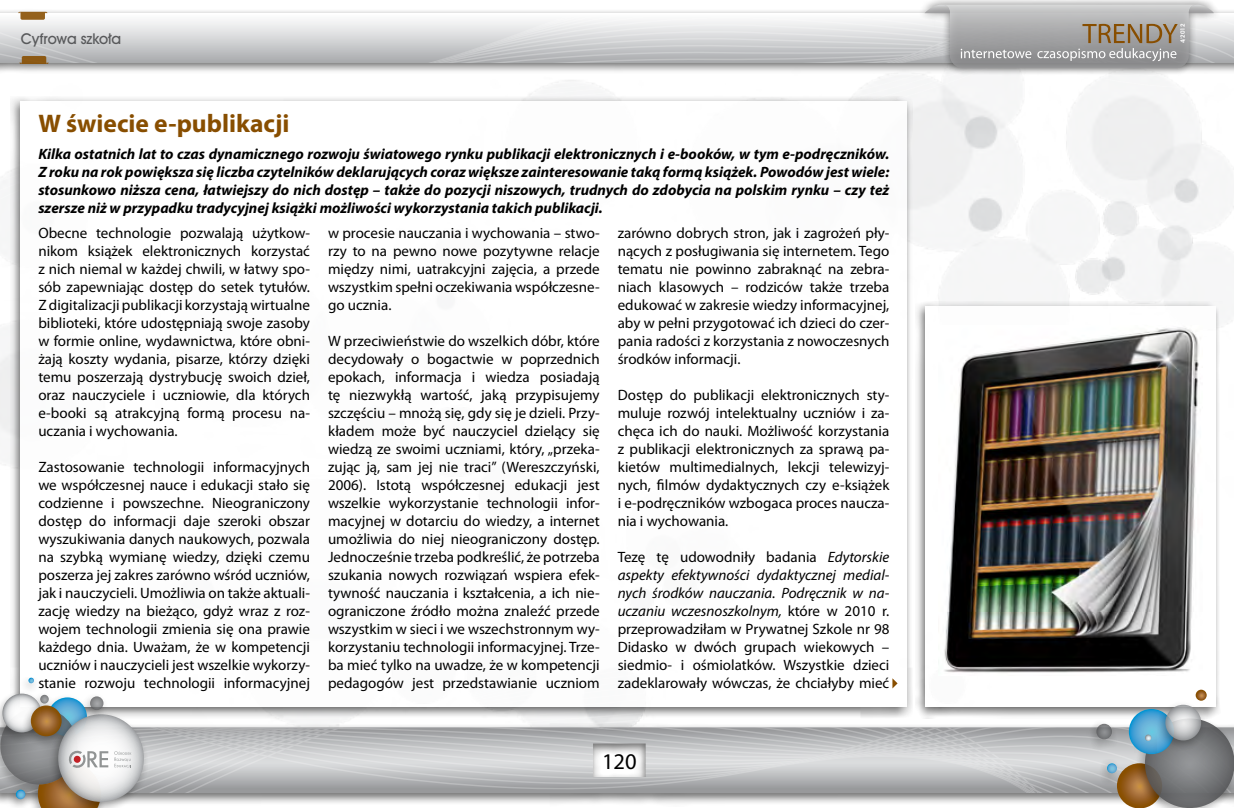
<style>
.page{position:relative;width:1234px;height:808px;background:#fff}
.page>*{position:absolute;margin:0;border:0;box-sizing:border-box;transform-origin:0 0}
.Tytuł{font:700 25.5px "Myriad Pro";color:#884e00}
.t1{font:22.5px "Myriad Pro";color:#000}
.Glowny_txt{font:15px/18px "Myriad Pro";color:#000;text-align:justify}
.Default{font:italic 700 15px/18px "Myriad Pro";color:#000;text-align:justify}
.t2{font:15px "Avant Garde Md PL";letter-spacing:-.01em;color:#58595b}
.t3{font:6px "Avant Garde Dm PL";color:#fff}
.s1{font-style:italic}
</style>
<div class="page">
<div style="left:0;top:723px;width:1233px;height:83px;background:#000;opacity:.75"></div>
<svg style="left:150px;top:727px;width:983px;height:65px;background:#bec0c1"></svg>
<svg style="left:3px;top:74px;width:1228px;height:186px;fill:#f6f6f7"></svg>
<div style="left:0;top:8px;width:1233px;height:66px;background:#000;opacity:.75"></div>
<div style="left:917px;top:0;width:303px;height:76px;background:#000;opacity:.61"></div>
<svg style="left:0;top:5px;width:1233px;height:63px"></svg>
<div style="left:10px;top:96px;width:902px;height:623px;background:#000;opacity:.75"></div>
<div style="left:21px;top:101px;width:885px;height:606px;background:#fff"></div>
<div style="left:914px;top:301px;width:307px;height:418px;background:#000;opacity:.75"></div>
<div style="left:925px;top:306px;width:290px;height:401px;background:#fff"></div>
<img style="left:944px;top:327px;width:255px;height:346px">
<div style="left:1133px;top:713px;width:100px;height:95px;background:#000;opacity:.34"></div>
<svg style="left:1144px;top:718px;width:89px;height:90px;background:#757779"></svg>
<div style="left:1096px;top:759px;width:26px;height:26px;background:#000;opacity:.32"></div>
<svg style="left:1106px;top:763px;width:55px;height:45px;background:#997f5f"></svg>
<div style="left:1085px;top:719px;width:32px;height:32px;background:#000;opacity:.34"></div>
<svg style="left:1096px;top:724px;width:15px;height:15px"></svg>
<svg style="left:1128px;top:709px;width:45px;height:45px"></svg>
<div style="left:1154px;top:700px;width:53px;height:52px;background:#000;opacity:.32"></div>
<svg style="left:1165px;top:705px;width:35px;height:35px"></svg>
<div style="left:1134px;top:731px;width:22px;height:22px;background:#000;opacity:.32"></div>
<svg style="left:1144px;top:734px;width:7px;height:7px"></svg>
<svg style="left:1195px;top:690px;width:11px;height:11px"></svg>
<svg style="left:48px;top:697px;width:39px;height:39px"></svg>
<div style="left:0;top:703px;width:83px;height:93px;background:#000;opacity:.34"></div>
<svg style="left:0;top:707px;width:77px;height:77px"></svg>
<div style="left:28px;top:759px;width:79px;height:49px;background:#000;opacity:.33"></div>
<div style="left:48px;top:710px;width:102px;height:98px;background:#000;opacity:.32"></div>
<div style="left:6px;top:786px;width:25px;height:22px;background:#000;opacity:.33"></div>
<svg style="left:16px;top:790px;width:9px;height:9px"></svg>
<div style="left:80px;top:692px;width:29px;height:30px;background:#000;opacity:.34"></div>
<svg style="left:90px;top:696px;width:13px;height:14px"></svg>
<div style="left:18px;top:677px;width:22px;height:18px;background:#000;opacity:.31"></div>
<svg style="left:28px;top:678px;width:6px;height:5px"></svg>
<div style="left:0;top:689px;width:47px;height:55px;background:#000;opacity:.32"></div>
<svg style="left:2px;top:694px;width:39px;height:38px"></svg>
<div style="left:21px;top:701px;width:47px;height:47px;background:#000;opacity:.32"></div>
<svg style="left:31px;top:705px;width:31px;height:31px"></svg>
<svg style="left:38px;top:714px;width:106px;height:94px"></svg>
<svg style="left:892px;top:678px;width:5px;height:10px"></svg>
<p class="t2" style="left:21px;top:29px;width:102px">Cyfrowa szkoła</p>
<p class="t3" style="left:1178px;top:43px;width:21px;rotate:-90deg">4/2012</p>
<p class="Tytuł" style="left:38px;top:107px;width:252px">W świecie e-publikacji</p>
<p class="Default" style="left:38px;top:144px;width:852px">Kilka ostatnich lat to czas dynamicznego rozwoju światowego rynku publikacji elektronicznych i e-booków, w tym e-podręczników.<br>Z roku na rok powiększa się liczba czytelników deklarujących coraz większe zainteresowanie taką formą książek. Powodów jest wiele: stosunkowo niższa cena, łatwiejszy do nich dostęp – także do pozycji niszowych, trudnych do zdobycia na polskim rynku – czy też szersze niż w przypadku tradycyjnej książki możliwości wykorzystania takich publikacji.</p>
<p class="Glowny_txt" style="left:38px;top:224px;width:273px">Obecne technologie pozwalają użytkow&shy;nikom książek elektronicznych korzystać z nich niemal w każdej chwili, w łatwy spo&shy;sób zapewniając dostęp do setek tytułów.<br>Z digitalizacji publikacji korzystają wirtualne biblioteki, które udostępniają swoje zasoby w formie online, wydawnictwa, które obni&shy;żają koszty wydania, pisarze, którzy dzięki temu poszerzają dystrybucję swoich dzieł, oraz nauczyciele i uczniowie, dla których e-booki są atrakcyjną formą procesu na&shy;uczania i wychowania.</p>
<p class="Glowny_txt" style="left:38px;top:458px;width:273px">Zastosowanie technologii informacyjnych we współczesnej nauce i edukacji stało się codzienne i powszechne. Nieograniczony dostęp do informacji daje szeroki obszar wyszukiwania danych naukowych, pozwala na szybką wymianę wiedzy, dzięki czemu poszerza jej zakres zarówno wśród uczniów, jak i nauczycieli. Umożliwia on także aktuali&shy;zację wiedzy na bieżąco, gdyż wraz z roz&shy;wojem technologii zmienia się ona prawie każdego dnia. Uważam, że w kompetencji uczniów i nauczycieli jest wszelkie wykorzy&shy;stanie rozwoju technologii informacyjnej</p>
<p class="Glowny_txt" style="left:328px;top:224px;width:273px">w procesie nauczania i wychowania – stwo&shy;rzy to na pewno nowe pozytywne relacje między nimi, uatrakcyjni zajęcia, a przede wszystkim spełni oczekiwania współczesne&shy;go ucznia.</p>
<p class="Glowny_txt" style="left:328px;top:332px;width:273px">W przeciwieństwie do wszelkich dóbr, które decydowały o bogactwie w poprzednich epokach, informacja i wiedza posiadają tę niezwykłą wartość, jaką przypisujemy szczęściu – mnożą się, gdy się je dzieli. Przy&shy;kładem może być nauczyciel dzielący się wiedzą ze swoimi uczniami, który, „przeka&shy;zując ją, sam jej nie traci” (Wereszczyński, 2006). Istotą współczesnej edukacji jest wszelkie wykorzystanie technologii infor&shy;macyjnej w dotarciu do wiedzy, a internet umożliwia do niej nieograniczony dostęp.<br>Jednocześnie trzeba podkreślić, że potrzeba szukania nowych rozwiązań wspiera efek&shy;tywność nauczania i kształcenia, a ich nie&shy;ograniczone źródło można znaleźć przede wszystkim w sieci i we wszechstronnym wy&shy;korzystaniu technologii informacyjnej. Trze&shy;ba mieć tylko na uwadze, że w kompetencji pedagogów jest przedstawianie uczniom</p>
<p class="Glowny_txt" style="left:617px;top:224px;width:273px">zarówno dobrych stron, jak i zagrożeń pły&shy;nących z posługiwania się internetem. Tego tematu nie powinno zabraknąć na zebra&shy;niach klasowych – rodziców także trzeba edukować w zakresie wiedzy informacyjnej, aby w pełni przygotować ich dzieci do czer&shy;pania radości z korzystania z nowoczesnych środków informacji.</p>
<p class="Glowny_txt" style="left:617px;top:386px;width:273px">Dostęp do publikacji elektronicznych sty&shy;muluje rozwój intelektualny uczniów i za&shy;chęca ich do nauki. Możliwość korzystania z publikacji elektronicznych za sprawą pa&shy;kietów multimedialnych, lekcji telewizyj&shy;nych, filmów dydaktycznych czy e-książek i e-podręczników wzbogaca proces naucza&shy;nia i wychowania.</p>
<p class="Glowny_txt" style="left:617px;top:548px;width:273px">Tezę tę udowodniły badania <span class="s1">Edytorskie aspekty efektywności dydaktycznej medial&shy;nych środków nauczania. Podręcznik w na&shy;uczaniu wczesnoszkolnym,</span> które w 2010 r. przeprowadziłam w Prywatnej Szkole nr 98<br>Didasko w dwóch grupach wiekowych – siedmio- i ośmiolatków. Wszystkie dzieci zadeklarowały wówczas, że chciałyby mieć</p>
<h2 class="t1" style="left:602px;top:747px;width:36px">120</h2>
</div>
